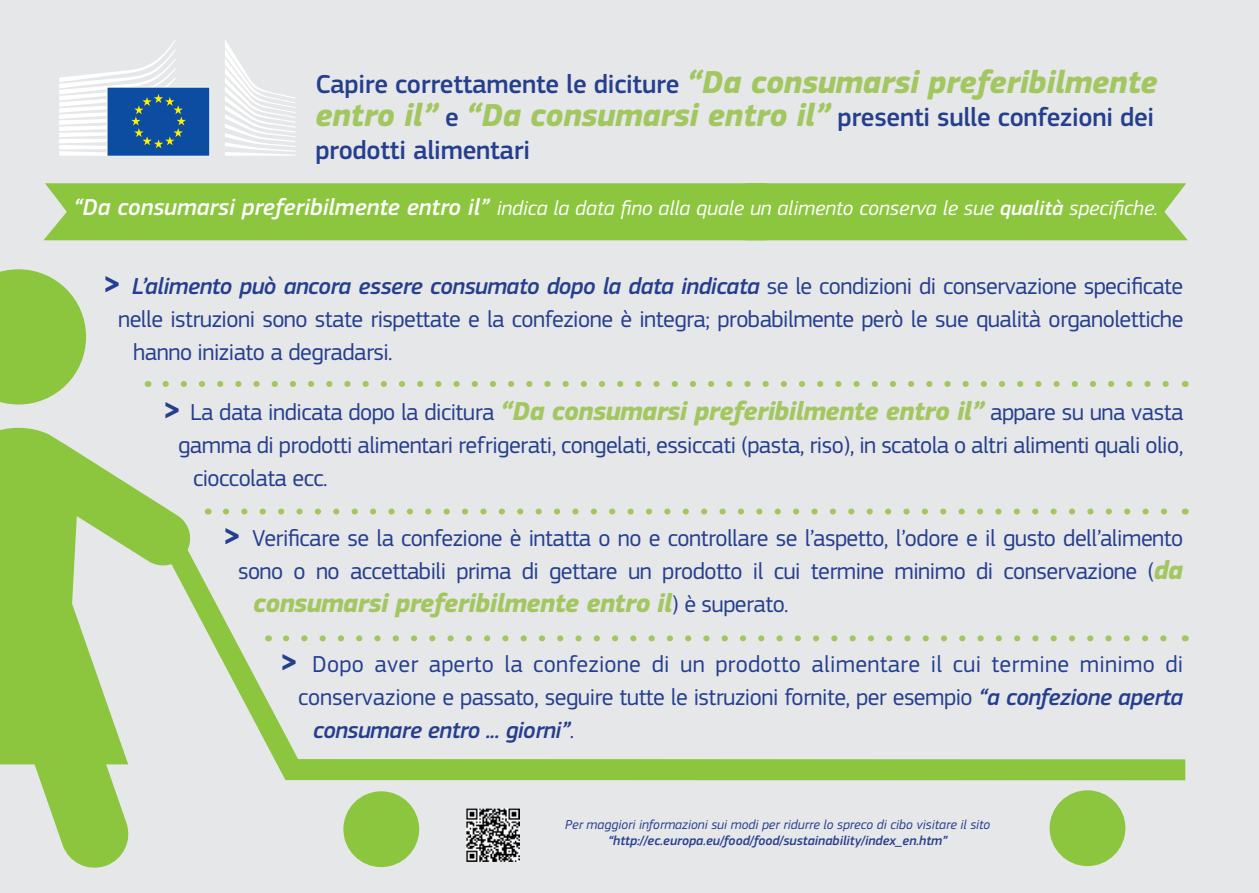
<style>
.page{position:relative;width:1259px;height:893px;background:#e6e7e9}
.page>*{position:absolute;margin:0;border:0;box-sizing:border-box;transform-origin:0 0}
.t1{font:italic 700 33px "EC Square Sans Pro";letter-spacing:-.01em;color:#a3c760}
.t2{font:500 27px "EC Square Sans Pro";letter-spacing:-.01em;color:#253f8e}
.t3{font:italic 700 27px "EC Square Sans Pro";letter-spacing:-.02em;color:#a3c760}
.t4{font:24px/33px "EC Square Sans Pro";letter-spacing:-.02em;color:#253f8e;text-align:right}
.t5{font:italic 500 24px "EC Square Sans Pro";letter-spacing:-.02em;color:#253f8e}
.t6{font:24px "EC Square Sans Pro";letter-spacing:.01em;color:#253f8e}
.t7{font:italic 21px "EC Square Sans Pro";color:#fff}
.t8{font:italic 13.5px "EC Square Sans Pro";color:#253f8e}
.t9{font:italic 500 13.5px "EC Square Sans Pro";color:#253f8e}
.s1{font-weight:700;font-style:italic;font-size:33px;color:#a3c760}
.s2{font-weight:500;font-style:normal;font-size:27px;color:#253f8e}
.s3{font-weight:500;font-size:24px}
.s4{font-weight:500}
.s5{font-weight:700;font-style:normal;font-size:30px}
.s6{font-weight:400;font-style:normal}
.s7{font-weight:700;font-size:30px}
.s8{font-weight:700;font-style:italic;font-size:27px;color:#a3c760}
.s9{font-weight:400;font-style:normal;font-size:24px;color:#253f8e}
.s10{font-weight:500;font-style:italic}
</style>
<div class="page">
<div style="left:43px;top:183px;width:1144px;height:57px;background:#8bc63e"></div>
<svg style="left:0;top:428px;width:166px;height:440px;fill:#8bc63e"></svg>
<svg style="left:0;top:269px;width:86px;height:135px"></svg>
<svg style="left:140px;top:508px;width:1049px;height:283px"></svg>
<div style="left:343px;top:791px;width:76px;height:76px;background:#8bc63e;border-radius:50%"></div>
<div style="left:1049px;top:790px;width:76px;height:76px;background:#8bc63e;border-radius:50%"></div>
<img style="left:467px;top:808px;width:52px;height:53px">
<svg style="left:225px;top:40px;width:70px;height:116px"></svg>
<svg style="left:59px;top:40px;width:151px;height:116px"></svg>
<svg style="left:165px;top:381px;width:1004px;height:6px"></svg>
<svg style="left:226px;top:508px;width:949px;height:6px"></svg>
<svg style="left:286px;top:635px;width:889px;height:6px"></svg>
<p class="t2" style="left:315px;top:69px;width:844px">Capire correttamente le diciture <span class="s1">“Da consumarsi preferibilmente</span></p>
<p class="t1" style="left:315px;top:96px;width:840px">entro il” <span class="s2">e</span> “Da consumarsi entro il” <span class="s2">presenti sulle confezioni dei</span></p>
<p class="t2" style="left:315px;top:135px;width:216px">prodotti alimentari</p>
<p class="t7" style="left:73px;top:196px;width:1086px"><span class="s3">“Da consumarsi preferibilmente entro il”</span> indica la data fino alla quale un alimento conserva le sue <span class="s4">qualità</span> specifiche.</p>
<p class="t5" style="left:103px;top:272px;width:1081px"><span class="s5">&gt;</span> L’alimento può ancora essere consumato dopo la data indicata <span class="s6">se le condizioni di conservazione specificate</span></p>
<p class="t4" style="left:118px;top:303px;width:1067px">nelle istruzioni sono state rispettate e la confezione è integra; probabilmente però le sue qualità organolettiche</p>
<p class="t4" style="left:133px;top:336px;width:261px">hanno iniziato a degradarsi.</p>
<p class="t4" style="left:163px;top:396px;width:1021px"><span class="s7">&gt;</span> La data indicata dopo la dicitura <span class="s8">“Da consumarsi preferibilmente entro il”</span> appare su una vasta</p>
<p class="t4" style="left:178px;top:429px;width:1007px">gamma di prodotti alimentari refrigerati, congelati, essiccati (pasta, riso), in scatola o altri alimenti quali olio,</p>
<p class="t4" style="left:193px;top:462px;width:136px">cioccolata ecc.</p>
<p class="t4" style="left:223px;top:522px;width:962px"><span class="s7">&gt;</span> Verificare se la confezione è intatta o no e controllare se l’aspetto, l’odore e il gusto dell’alimento sono o no accettabili prima di gettare un prodotto il cui termine minimo di conservazione (<span class="s8">da</span></p>
<p class="t3" style="left:253px;top:587px;width:537px">consumarsi preferibilmente entro il<span class="s9">) è superato.</span></p>
<p class="t6" style="left:280px;top:650px;width:904px"><span class="s7">&gt;</span> Dopo aver aperto la confezione di un prodotto alimentare il cui termine minimo di</p>
<p class="t4" style="left:298px;top:681px;width:886px">conservazione e passato, seguire tutte le istruzioni fornite, per esempio <span class="s10">“a confezione aperta</span></p>
<p class="t5" style="left:313px;top:716px;width:262px">consumare entro ... giorni”<span class="s6">.</span></p>
<p class="t8" style="left:565px;top:817px;width:426px">Per maggiori informazioni sui modi per ridurre lo spreco di cibo visitare il sito</p>
<p class="t9" style="left:608px;top:833px;width:341px">“http://ec.europa.eu/food/food/sustainability/index_en.htm”</p>
</div>
